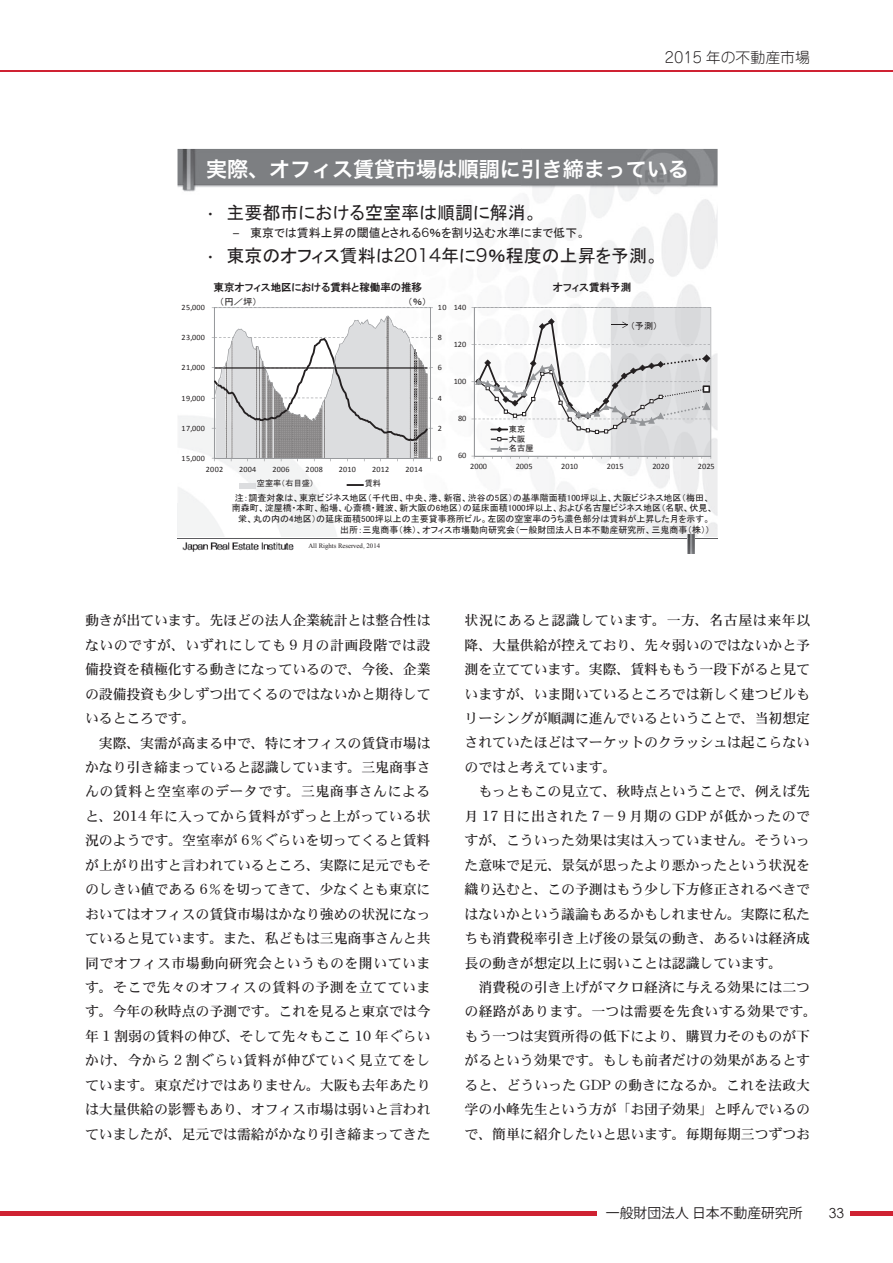
<style>
.page{position:relative;width:893px;height:1263px;background:#fff}
.page>*{position:absolute;margin:0;border:0;box-sizing:border-box;transform-origin:0 0}
.t1{font:21px "Hira Kaku Pro W6";color:#fff}
.t2{font:18px "MS P Gothic";color:#231f20}
.t3{font:300 14.85px "Jun 101 Pro";color:#231f20}
.t4{font:13.8px/24.5px "DFHS Mincho W5 WINP RKSJ H";color:#231f20}
.t5{font:13.8px "Koz Go Pro";color:#231f20}
.t6{font:13.8px "Century Gothic";color:#231f20}
.t7{font:12px "MS P Gothic";color:#231f20}
.t8{font:10.5px "HGP Gothic E";color:#231f20}
.t9{font:9.3px "MS P Gothic";color:#231f20}
.t10{font:9.15px "MS P Gothic";color:#231f20}
.t11{font:9px "MS P Gothic";color:#231f20}
.t12{font:8.25px "Calibri";color:#231f20}
.t13{font:8.25px/9.8px "MS P Gothic";color:#231f20}
.t14{font:8.1px "Calibri";letter-spacing:.03em;color:#231f20}
.t15{font:8.1px "MS P Gothic";color:#231f20}
.t16{font:6.75px "Times New Roman";color:#231f20}
.s1{font-family:"Hira Kaku Pro W3"}
</style>
<div class="page">
<hr style="left:850px;top:1211px;width:43px;height:4px;background:#cf2232">
<hr style="left:0;top:1211px;width:596px;height:4px;background:#cf2232">
<hr style="left:0;top:70px;width:893px;height:1px;background:#cf2232">
<img style="left:178px;top:149px;width:343px;height:388px">
<img style="left:521px;top:149px;width:197px;height:158px">
<img style="left:182px;top:539px;width:513px;height:15px">
<hr style="left:178px;top:538px;width:540px;height:1px;background:#5c5c5f">
<img style="left:688px;top:534px;width:6px;height:20px">
<svg style="left:212px;top:307px;width:221px;height:154px"></svg>
<div style="left:239px;top:483px;width:17px;height:5px;background:#dcdddf"></div>
<svg style="left:346px;top:484px;width:18px;height:2px"></svg>
<svg style="left:471px;top:307px;width:241px;height:152px"></svg>
<p class="t3" style="left:665px;top:46px;width:147px">2015 年の不動産市場</p>
<h1 class="t1" style="left:206px;top:150px;width:484px">実際、オフィス賃貸市場は順調に引き締まっている</h1>
<h2 class="t2" style="left:206px;top:203px;width:333px"><span class="s1">•</span> 主要都市における空室率は順調に解消。</h2>
<p class="t7" style="left:233px;top:227px;width:353px"><span class="s1">–</span> 東京では賃料上昇の閾値とされる<span class="s1">6</span>％を割り込む水準にまで低下。</p>
<h2 class="t2" style="left:206px;top:246px;width:454px"><span class="s1">•</span> 東京のオフィス賃料は<span class="s1">2014</span>年に<span class="s1">9</span>％程度の上昇を予測。</h2>
<p class="t8" style="left:214px;top:282px;width:210px">東京オフィス地区における賃料と稼働率の推移</p>
<p class="t8" style="left:553px;top:282px;width:80px">オフィス賃料予測</p>
<p class="t14" style="left:182px;top:302px;width:25px">25,000</p>
<p class="t9" style="left:219px;top:297px;width:39px">（円／坪）</p>
<p class="t9" style="left:408px;top:297px;width:21px">（％）</p>
<p class="t14" style="left:438px;top:302px;width:10px">10</p>
<p class="t12" style="left:454px;top:302px;width:14px">140</p>
<p class="t10" style="left:630px;top:321px;width:29px">（予測）</p>
<p class="t14" style="left:182px;top:332px;width:25px">23,000</p>
<p class="t14" style="left:438px;top:332px;width:6px">8</p>
<p class="t12" style="left:454px;top:339px;width:14px">120</p>
<p class="t14" style="left:182px;top:363px;width:25px">21,000</p>
<p class="t14" style="left:438px;top:363px;width:6px">6</p>
<p class="t12" style="left:454px;top:376px;width:14px">100</p>
<p class="t14" style="left:182px;top:393px;width:25px">19,000</p>
<p class="t14" style="left:438px;top:393px;width:6px">4</p>
<p class="t12" style="left:458px;top:413px;width:10px">80</p>
<p class="t14" style="left:182px;top:423px;width:25px">17,000</p>
<p class="t14" style="left:182px;top:453px;width:25px">15,000</p>
<p class="t14" style="left:206px;top:464px;width:19px">2002</p>
<p class="t14" style="left:239px;top:464px;width:19px">2004</p>
<p class="t14" style="left:272px;top:464px;width:19px">2006</p>
<p class="t14" style="left:306px;top:464px;width:19px">2008</p>
<p class="t14" style="left:339px;top:464px;width:19px">2010</p>
<p class="t14" style="left:372px;top:464px;width:19px">2012</p>
<p class="t14" style="left:405px;top:464px;width:19px">2014</p>
<p class="t15" style="left:257px;top:479px;width:59px">空室率（右目盛）</p>
<p class="t15" style="left:365px;top:479px;width:18px">賃料</p>
<p class="t14" style="left:438px;top:423px;width:6px">2</p>
<p class="t14" style="left:438px;top:453px;width:6px">0</p>
<p class="t12" style="left:458px;top:450px;width:10px">60</p>
<p class="t13" style="left:509px;top:424px;width:26px">東京大阪名古屋</p>
<p class="t12" style="left:470px;top:461px;width:18px">2000</p>
<p class="t12" style="left:516px;top:461px;width:18px">2005</p>
<p class="t12" style="left:561px;top:461px;width:18px">2010</p>
<p class="t12" style="left:607px;top:461px;width:18px">2015</p>
<p class="t12" style="left:652px;top:461px;width:18px">2020</p>
<p class="t12" style="left:698px;top:461px;width:18px">2025</p>
<p class="t11" style="left:235px;top:493px;width:477px">注：調査対象は、東京ビジネス地区（千代田、中央、港、新宿、渋谷の5区）の基準階面積100坪以上、大阪ビジネス地区（梅田、</p>
<p class="t11" style="left:232px;top:504px;width:483px">南森町、淀屋橋・本町、船場、心斎橋・難波、新大阪の6地区）の延床面積1000坪以上、および名古屋ビジネス地区（名駅、伏見、</p>
<p class="t11" style="left:238px;top:514px;width:473px">栄、丸の内の4地区）の延床面積500坪以上の主要貸事務所ビル。左図の空室率のうち濃色部分は賃料が上昇した月を示す。</p>
<p class="t11" style="left:340px;top:525px;width:371px">出所：三鬼商事（株）、オフィス市場動向研究会（一般財団法人日本不動産研究所、三鬼商事（株））</p>
<p class="t16" style="left:308px;top:541px;width:73px">All Rights Reserved, 2014</p>
<p class="t4" style="left:85px;top:608px;width:347px">動きが出ています。先ほどの法人企業統計とは整合性はないのですが、いずれにしても 9 月の計画段階では設備投資を積極化する動きになっているので、今後、企業の設備投資も少しずつ出てくるのではないかと期待しているところです。<br>　実際、実需が高まる中で、特にオフィスの賃貸市場はかなり引き締まっていると認識しています。三鬼商事さんの賃料と空室率のデータです。三鬼商事さんによると、2014 年に入ってから賃料がずっと上がっている状況のようです。空室率が 6％ぐらいを切ってくると賃料が上がり出すと言われているところ、実際に足元でもそのしきい値である 6％を切ってきて、少なくとも東京においてはオフィスの賃貸市場はかなり強めの状況になっていると見ています。また、私どもは三鬼商事さんと共同でオフィス市場動向研究会というものを開いています。そこで先々のオフィスの賃料の予測を立てています。今年の秋時点の予測です。これを見ると東京では今年 1 割弱の賃料の伸び、そして先々もここ 10 年ぐらいかけ、今から 2 割ぐらい賃料が伸びていく見立てをしています。東京だけではありません。大阪も去年あたりは大量供給の影響もあり、オフィス市場は弱いと言われていましたが、足元では需給がかなり引き締まってきた</p>
<p class="t4" style="left:465px;top:608px;width:354px">状況にあると認識しています。一方、名古屋は来年以降、大量供給が控えており、先々弱いのではないかと予測を立てています。実際、賃料ももう一段下がると見ていますが、いま聞いているところでは新しく建つビルもリーシングが順調に進んでいるということで、当初想定されていたほどはマーケットのクラッシュは起こらないのではと考えています。<br>　もっともこの見立て、秋時点ということで、例えば先月 17 日に出された 7－9 月期の GDP が低かったのですが、こういった効果は実は入っていません。そういった意味で足元、景気が思ったより悪かったという状況を織り込むと、この予測はもう少し下方修正されるべきではないかという議論もあるかもしれません。実際に私たちも消費税率引き上げ後の景気の動き、あるいは経済成長の動きが想定以上に弱いことは認識しています。<br>　消費税の引き上げがマクロ経済に与える効果には二つの経路があります。一つは需要を先食いする効果です。もう一つは実質所得の低下により、購買力そのものが下がるという効果です。もしも前者だけの効果があるとすると、どういった GDP の動きになるか。これを法政大学の小峰先生という方が「お団子効果」と呼んでいるので、簡単に紹介したいと思います。毎期毎期三つずつお</p>
<p class="t5" style="left:606px;top:1204px;width:198px">一般財団法人 日本不動産研究所</p>
<p class="t6" style="left:829px;top:1203px;width:17px">33</p>
</div>
